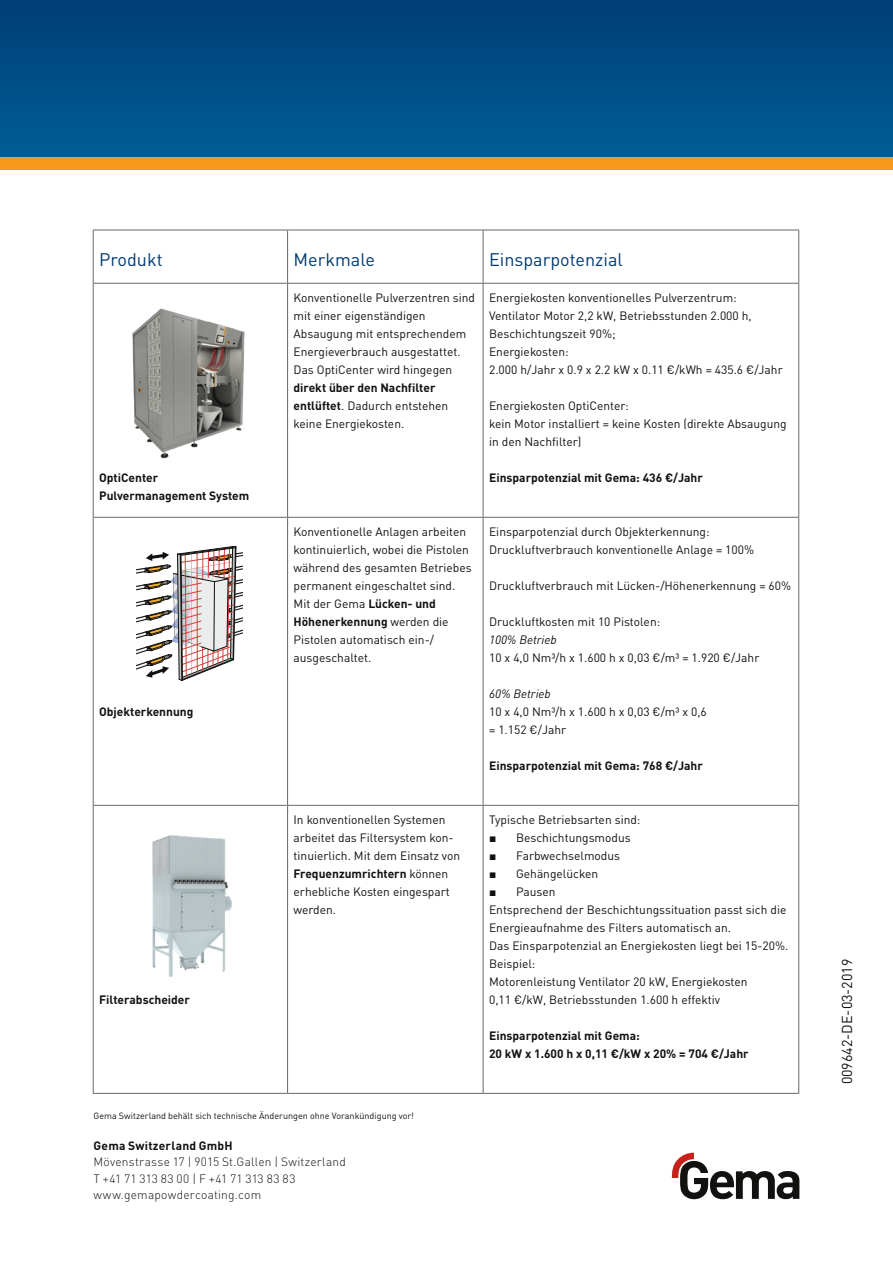
<style>
.page{position:relative;width:893px;height:1263px;background:#fff}
.page>*{position:absolute;margin:0;border:0;box-sizing:border-box;transform-origin:0 0}
.Text_9_5{font:18px "DIN Pro";color:#003b74}
.Datum_de{font:14.25px "DIN Pro";color:#11110f}
.Text_9_5-2{font:12px/18px "DIN Pro";color:#11110f}
.Text_9_5-3{font:700 12px "DIN Pro";color:#11110f}
.Address_Black_Light{font:300 12px "DIN Pro";letter-spacing:.015em;color:#11110f}
.Text_9_5-4{font:italic 12px "DIN Pro";color:#11110f}
.Address_Black_Bold_1{font:700 12px "DIN Pro";letter-spacing:.02em;color:#11110f}
.Legal_Text{font:9px "DIN Pro";color:#11110f}
.s1{font-weight:700}
.s2{font-family:"Arial"}
</style>
<div class="page">
<div style="left:0;top:0;width:893px;height:157px;background:linear-gradient(to bottom,#003e77,#005d96)"></div>
<div style="left:0;top:157px;width:893px;height:13px;background:#f9981c"></div>
<svg style="left:672px;top:1153px;width:127px;height:46px"></svg>
<img style="left:132px;top:308px;width:113px;height:151px">
<svg style="left:136px;top:546px;width:106px;height:135px"></svg>
<img style="left:152px;top:835px;width:80px;height:142px">
<hr style="left:93px;top:230px;width:195px;height:1px;background:#676968">
<hr style="left:93px;top:230px;width:1px;height:53px;background:#676968">
<hr style="left:288px;top:230px;width:195px;height:1px;background:#676968">
<hr style="left:287px;top:230px;width:1px;height:53px;background:#676968">
<hr style="left:483px;top:230px;width:316px;height:1px;background:#676968">
<hr style="left:483px;top:230px;width:1px;height:53px;background:#676968">
<hr style="left:798px;top:230px;width:1px;height:53px;background:#676968">
<hr style="left:93px;top:283px;width:195px;height:1px;background:#676968">
<hr style="left:93px;top:284px;width:1px;height:233px;background:#676968">
<hr style="left:288px;top:283px;width:195px;height:1px;background:#676968">
<hr style="left:287px;top:284px;width:1px;height:233px;background:#676968">
<hr style="left:483px;top:283px;width:316px;height:1px;background:#676968">
<hr style="left:483px;top:284px;width:1px;height:233px;background:#676968">
<hr style="left:798px;top:284px;width:1px;height:233px;background:#676968">
<hr style="left:93px;top:517px;width:195px;height:1px;background:#676968">
<hr style="left:93px;top:518px;width:1px;height:287px;background:#676968">
<hr style="left:288px;top:517px;width:195px;height:1px;background:#676968">
<hr style="left:287px;top:518px;width:1px;height:287px;background:#676968">
<hr style="left:483px;top:517px;width:316px;height:1px;background:#676968">
<hr style="left:483px;top:518px;width:1px;height:287px;background:#676968">
<hr style="left:798px;top:518px;width:1px;height:287px;background:#676968">
<hr style="left:93px;top:805px;width:195px;height:1px;background:#676968">
<hr style="left:93px;top:806px;width:1px;height:287px;background:#676968">
<hr style="left:288px;top:805px;width:195px;height:1px;background:#676968">
<hr style="left:287px;top:806px;width:1px;height:287px;background:#676968">
<hr style="left:483px;top:805px;width:316px;height:1px;background:#676968">
<hr style="left:483px;top:806px;width:1px;height:287px;background:#676968">
<hr style="left:798px;top:806px;width:1px;height:287px;background:#676968">
<hr style="left:93px;top:1093px;width:195px;height:1px;background:#676968">
<hr style="left:288px;top:1093px;width:195px;height:1px;background:#676968">
<hr style="left:483px;top:1093px;width:316px;height:1px;background:#676968">
<p class="Text_9_5" style="left:99px;top:245px;width:65px">Produkt</p>
<p class="Text_9_5" style="left:294px;top:245px;width:83px">Merkmale</p>
<p class="Text_9_5" style="left:489px;top:245px;width:135px">Einsparpotenzial</p>
<p class="Text_9_5-3" style="left:99px;top:467px;width:61px">OptiCenter</p>
<p class="Text_9_5-3" style="left:99px;top:485px;width:152px">Pulvermanagement System</p>
<p class="Text_9_5-3" style="left:99px;top:701px;width:96px">Objekterkennung</p>
<p class="Text_9_5-3" style="left:99px;top:989px;width:92px">Filterabscheider</p>
<p class="Text_9_5-2" style="left:294px;top:287px;width:183px">Konventionelle Pulverzentren sind mit einer eigenständigen<br>Absaugung mit entsprechendem<br>Energieverbrauch ausgestattet.<br>Das OptiCenter wird hingegen <span class="s1">direkt über den Nachfilter entlüftet</span>. Dadurch entstehen keine Energiekosten.</p>
<p class="Text_9_5-2" style="left:489px;top:287px;width:249px">Energiekosten konventionelles Pulverzentrum:</p>
<p class="Text_9_5-2" style="left:489px;top:305px;width:264px">Ventilator Motor 2,2 kW, Betriebsstunden 2.000 h,<br>Beschichtungszeit 90%;</p>
<p class="Text_9_5-2" style="left:489px;top:341px;width:81px">Energiekosten:</p>
<p class="Text_9_5-2" style="left:489px;top:359px;width:295px">2.000 h/Jahr x 0.9 x 2.2 kW x 0.11 €/kWh = 435.6 €/Jahr</p>
<p class="Text_9_5-2" style="left:489px;top:395px;width:141px">Energiekosten OptiCenter:</p>
<p class="Text_9_5-2" style="left:489px;top:413px;width:299px">kein Motor installiert = keine Kosten (direkte Absaugung in den Nachfilter)</p>
<p class="Text_9_5-3" style="left:489px;top:467px;width:215px">Einsparpotenzial mit Gema: 436 €/Jahr</p>
<p class="Text_9_5-2" style="left:294px;top:521px;width:180px">Konventionelle Anlagen arbeiten kontinuierlich, wobei die Pistolen während des gesamten Betriebes permanent eingeschaltet sind.</p>
<p class="Text_9_5-2" style="left:294px;top:593px;width:157px">Mit der Gema <span class="s1">Lücken- und<br>Höhenerkennung</span> werden die<br>Pistolen automatisch ein-/ ausgeschaltet.</p>
<p class="Text_9_5-2" style="left:489px;top:521px;width:222px">Einsparpotenzial durch Objekterkennung:</p>
<p class="Text_9_5-2" style="left:489px;top:539px;width:266px">Druckluftverbrauch konventionelle Anlage = 100%</p>
<p class="Text_9_5-2" style="left:489px;top:575px;width:304px">Druckluftverbrauch mit Lücken-/Höhenerkennung = 60%</p>
<p class="Text_9_5-2" style="left:489px;top:611px;width:173px">Druckluftkosten mit 10 Pistolen:</p>
<p class="Text_9_5-4" style="left:489px;top:630px;width:69px">100% Betrieb</p>
<p class="Text_9_5-2" style="left:489px;top:647px;width:272px">10 x 4,0 Nm³/h x 1.600 h x 0,03 €/m³ = 1.920 €/Jahr</p>
<p class="Text_9_5-4" style="left:489px;top:684px;width:63px">60% Betrieb</p>
<p class="Text_9_5-2" style="left:489px;top:701px;width:219px">10 x 4,0 Nm³/h x 1.600 h x 0,03 €/m³ x 0,6</p>
<p class="Text_9_5-2" style="left:489px;top:719px;width:79px">= 1.152 €/Jahr</p>
<p class="Text_9_5-3" style="left:489px;top:755px;width:215px">Einsparpotenzial mit Gema: 768 €/Jahr</p>
<p class="Text_9_5-2" style="left:294px;top:809px;width:168px">In konventionellen Systemen arbeitet das Filtersystem kon&shy;tinuierlich. Mit dem Einsatz von<br><span class="s1">Frequenzumrichtern</span> können erhebliche Kosten eingespart werden.</p>
<p class="Text_9_5-2" style="left:489px;top:809px;width:153px">Typische Betriebsarten sind:</p>
<p class="Text_9_5-2" style="left:489px;top:827px;width:143px"><span class="s2">■</span> Beschichtungsmodus</p>
<p class="Text_9_5-2" style="left:489px;top:845px;width:133px"><span class="s2">■</span> Farbwechselmodus</p>
<p class="Text_9_5-2" style="left:489px;top:863px;width:111px"><span class="s2">■</span> Gehängelücken</p>
<p class="Text_9_5-2" style="left:489px;top:881px;width:68px"><span class="s2">■</span> Pausen</p>
<p class="Text_9_5-2" style="left:489px;top:899px;width:299px">Entsprechend der Beschichtungssituation passt sich die<br>Energieaufnahme des Filters automatisch an.</p>
<p class="Text_9_5-2" style="left:489px;top:935px;width:301px">Das Einsparpotenzial an Energiekosten liegt bei 15-20%.</p>
<p class="Text_9_5-2" style="left:489px;top:953px;width:48px">Beispiel:</p>
<p class="Text_9_5-2" style="left:489px;top:971px;width:260px">Motorenleistung Ventilator 20 kW, Energiekosten</p>
<p class="Text_9_5-2" style="left:489px;top:989px;width:233px">0,11 €/kW, Betriebsstunden 1.600 h effektiv</p>
<p class="Text_9_5-3" style="left:489px;top:1025px;width:152px">Einsparpotenzial mit Gema:</p>
<p class="Text_9_5-3" style="left:489px;top:1043px;width:261px">20 kW x 1.600 h x 0,11 €/kW x 20% = 704 €/Jahr</p>
<p class="Legal_Text" style="left:94px;top:1108px;width:322px">Gema Switzerland behält sich technische Änderungen ohne Vorankündigung vor!</p>
<p class="Address_Black_Bold_1" style="left:94px;top:1135px;width:141px">Gema Switzerland GmbH</p>
<p class="Address_Black_Light" style="left:94px;top:1152px;width:254px">Mövenstrasse 17 | 9015 St.Gallen | Switzerland</p>
<p class="Address_Black_Light" style="left:94px;top:1169px;width:204px">T +41 71 313 83 00 | F +41 71 313 83 83</p>
<p class="Address_Black_Light" style="left:94px;top:1185px;width:169px">www.gemapowdercoating.com</p>
<p class="Datum_de" style="left:836px;top:1084px;width:127px;rotate:-90deg">009642-DE-03-2019</p>
</div>
